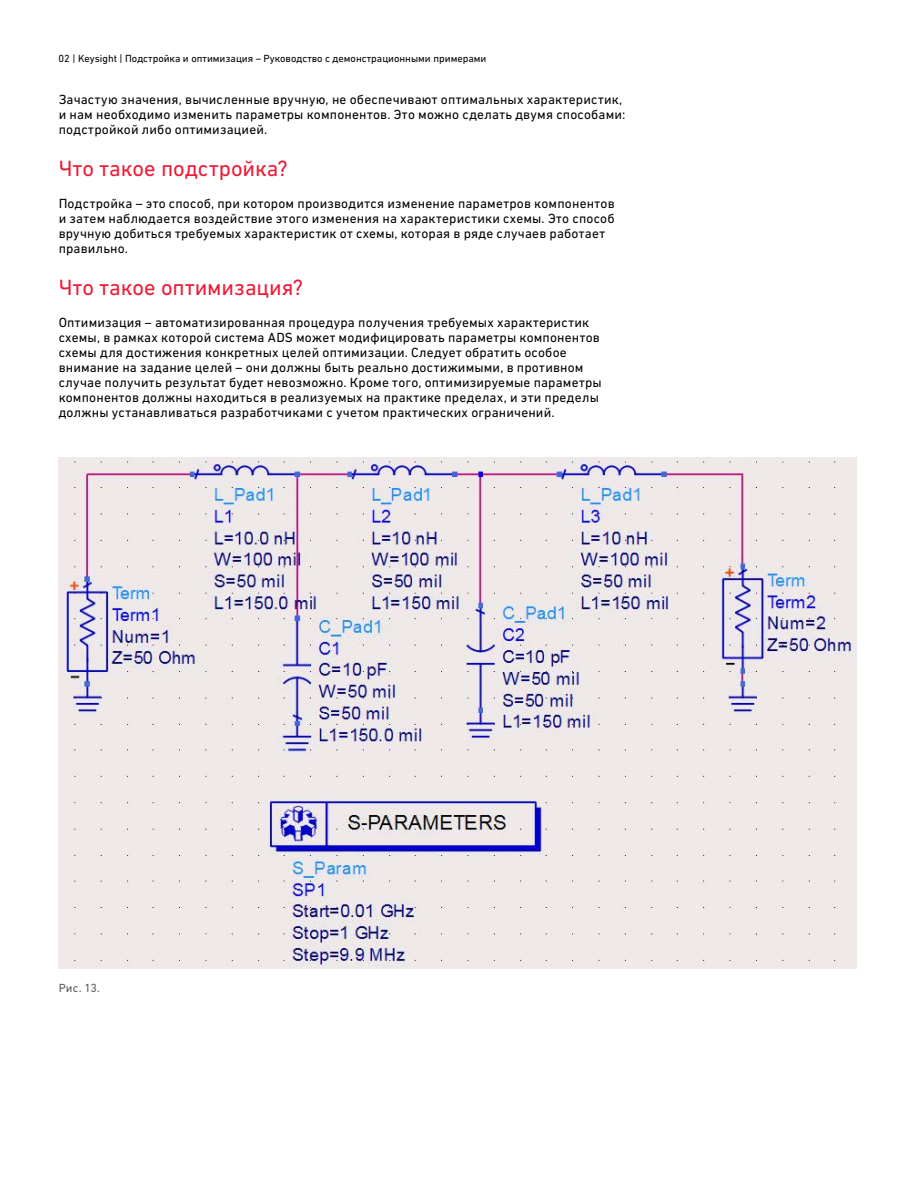
<style>
.page{position:relative;width:918px;height:1188px;background:#fff}
.page>*{position:absolute;margin:0;border:0;box-sizing:border-box;transform-origin:0 0}
.t1{font:22.5px "DIN Next CYR";letter-spacing:.005em;color:#ed1b37}
.t2{font:13.5px/15px "DIN Next CYR";letter-spacing:.015em;color:#000}
.t3{font:12px "DIN Next CYR";color:#58595b}
.t4{font:10.5px "DIN Next CYR";color:#000}
</style>
<div class="page">
<img style="left:59px;top:457px;width:798px;height:511px">
<p class="t4" style="left:59px;top:52px;width:429px">02 | Keysight | Подстройка и оптимизация – Руководство с демонстрационными примерами</p>
<p class="t2" style="left:59px;top:91px;width:568px">Зачастую значения, вычисленные вручную, не обеспечивают оптимальных характеристик, и нам необходимо изменить параметры компонентов. Это можно сделать двумя способами: подстройкой либо оптимизацией.</p>
<h1 class="t1" style="left:59px;top:155px;width:231px">Что такое подстройка?</h1>
<p class="t2" style="left:59px;top:195px;width:558px">Подстройка – это способ, при котором производится изменение параметров компонентов и затем наблюдается воздействие этого изменения на характеристики схемы. Это способ вручную добиться требуемых характеристик от схемы, которая в ряде случаев работает правильно.</p>
<h1 class="t1" style="left:59px;top:274px;width:246px">Что такое оптимизация?</h1>
<p class="t2" style="left:59px;top:314px;width:545px">Оптимизация – автоматизированная процедура получения требуемых характеристик схемы, в рамках которой система ADS может модифицировать параметры компонентов схемы для достижения конкретных целей оптимизации. Следует обратить особое внимание на задание целей – они должны быть реально достижимыми, в противном случае получить результат будет невозможно. Кроме того, оптимизируемые параметры компонентов должны находиться в реализуемых на практике пределах, и эти пределы должны устанавливаться разработчиками с учетом практических ограничений.</p>
<p class="t3" style="left:59px;top:981px;width:43px">Рис. 13.</p>
</div>
